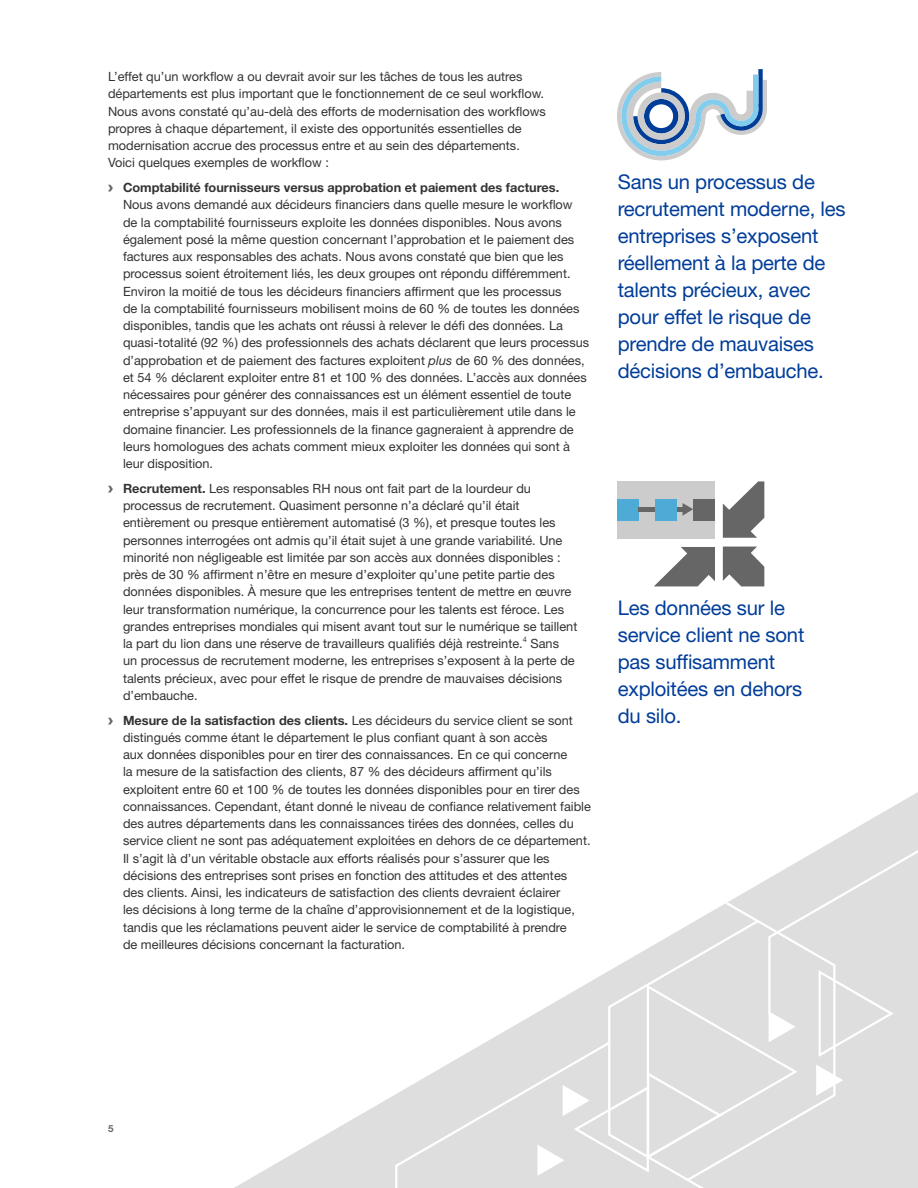
<style>
.page{position:relative;width:918px;height:1188px;background:#fff}
.page>*{position:absolute;margin:0;border:0;box-sizing:border-box;transform-origin:0 0}
.Call-out_blue{font:20.25px/27px "Helvetica Neue LT Std";letter-spacing:-.01em;color:#003d99}
.t1{font:12.75px/17.2px "Helvetica Neue LT Std";color:#333}
.t2{font:700 9.75px "Helvetica Neue LT Std";color:#666}
.t3{font:7.5px "Helvetica Neue LT Std";color:#333}
.s1{font-family:"Arial";font-weight:900;font-size:15px;color:#666}
.s2{font-weight:700}
.s3{font-style:italic}
</style>
<div class="page">
<svg style="left:234px;top:792px;width:684px;height:396px"></svg>
<svg style="left:394px;top:834px;width:524px;height:354px"></svg>
<svg style="left:617px;top:69px;width:150px;height:91px"></svg>
<div style="left:617px;top:481px;width:98px;height:58px;background:#ccc"></div>
<svg style="left:723px;top:481px;width:41px;height:57px"></svg>
<svg style="left:654px;top:547px;width:61px;height:39px"></svg>
<svg style="left:723px;top:547px;width:41px;height:39px"></svg>
<div style="left:617px;top:499px;width:22px;height:22px;background:#4dabd6"></div>
<div style="left:655px;top:499px;width:22px;height:22px;background:#4dabd6"></div>
<div style="left:693px;top:499px;width:22px;height:22px;background:#666"></div>
<hr style="left:639px;top:507px;width:16px;height:4px;background:#666">
<svg style="left:677px;top:503px;width:16px;height:13px"></svg>
<p class="t1" style="left:108px;top:68px;width:439px">L’effet qu’un workflow a ou devrait avoir sur les tâches de tous les autres départements est plus important que le fonctionnement de ce seul workflow.<br>Nous avons constaté qu’au-delà des efforts de modernisation des workflows propres à chaque département, il existe des opportunités essentielles de modernisation accrue des processus entre et au sein des départements.<br>Voici quelques exemples de workflow :</p>
<p class="t1" style="left:123px;top:179px;width:468px;text-indent:-15px"><span class="s1">›</span> <span class="s2">Comptabilité fournisseurs versus approbation et paiement des factures.<br></span>Nous avons demandé aux décideurs financiers dans quelle mesure le workflow de la comptabilité fournisseurs exploite les données disponibles. Nous avons également posé la même question concernant l’approbation et le paiement des factures aux responsables des achats. Nous avons constaté que bien que les processus soient étroitement liés, les deux groupes ont répondu différemment.<br>Environ la moitié de tous les décideurs financiers affirment que les processus<br>de la comptabilité fournisseurs mobilisent moins de 60 % de toutes les données disponibles, tandis que les achats ont réussi à relever le défi des données. La quasi-totalité (92 %) des professionnels des achats déclarent que leurs processus d’approbation et de paiement des factures exploitent <span class="s3">plus</span> de 60 % des données, et 54 % déclarent exploiter entre 81 et 100 % des données. L’accès aux données nécessaires pour générer des connaissances est un élément essentiel de toute entreprise s’appuyant sur des données, mais il est particulièrement utile dans le domaine financier. Les professionnels de la finance gagneraient à apprendre de leurs homologues des achats comment mieux exploiter les données qui sont à leur disposition.</p>
<p class="t1" style="left:123px;top:480px;width:456px;text-indent:-15px"><span class="s1">›</span> <span class="s2">Recrutement.</span> Les responsables RH nous ont fait part de la lourdeur du processus de recrutement. Quasiment personne n’a déclaré qu’il était entièrement ou presque entièrement automatisé (3 %), et presque toutes les personnes interrogées ont admis qu’il était sujet à une grande variabilité. Une minorité non négligeable est limitée par son accès aux données disponibles : près de 30 % affirment n’être en mesure d’exploiter qu’une petite partie des données disponibles. À mesure que les entreprises tentent de mettre en œuvre leur transformation numérique, la concurrence pour les talents est féroce. Les grandes entreprises mondiales qui misent avant tout sur le numérique se taillent la part du lion dans une réserve de travailleurs qualifiés déjà restreinte.</p>
<p class="t3" style="left:523px;top:635px;width:6px">4</p>
<p class="t1" style="left:123px;top:635px;width:453px;text-indent:407px">Sans un processus de recrutement moderne, les entreprises s’exposent à la perte de talents précieux, avec pour effet le risque de prendre de mauvaises décisions d’embauche.</p>
<p class="t1" style="left:123px;top:711px;width:469px;text-indent:-15px"><span class="s1">›</span> <span class="s2">Mesure de la satisfaction des clients.</span> Les décideurs du service client se sont distingués comme étant le département le plus confiant quant à son accès<br>aux données disponibles pour en tirer des connaissances. En ce qui concerne<br>la mesure de la satisfaction des clients, 87 % des décideurs affirment qu’ils exploitent entre 60 et 100 % de toutes les données disponibles pour en tirer des connaissances. Cependant, étant donné le niveau de confiance relativement faible des autres départements dans les connaissances tirées des données, celles du service client ne sont pas adéquatement exploitées en dehors de ce département.<br>Il s’agit là d’un véritable obstacle aux efforts réalisés pour s’assurer que les décisions des entreprises sont prises en fonction des attitudes et des attentes des clients. Ainsi, les indicateurs de satisfaction des clients devraient éclairer<br>les décisions à long terme de la chaîne d’approvisionnement et de la logistique, tandis que les réclamations peuvent aider le service de comptabilité à prendre<br>de meilleures décisions concernant la facturation.</p>
<p class="Call-out_blue" style="left:618px;top:168px;width:229px">Sans un processus de recrutement moderne, les entreprises s’exposent réellement à la perte de talents précieux, avec pour effet le risque de prendre de mauvaises décisions d’embauche.</p>
<p class="Call-out_blue" style="left:618px;top:594px;width:188px">Les données sur le service client ne sont pas suffisamment exploitées en dehors du silo.</p>
<p class="t2" style="left:108px;top:1123px;width:7px">5</p>
</div>
